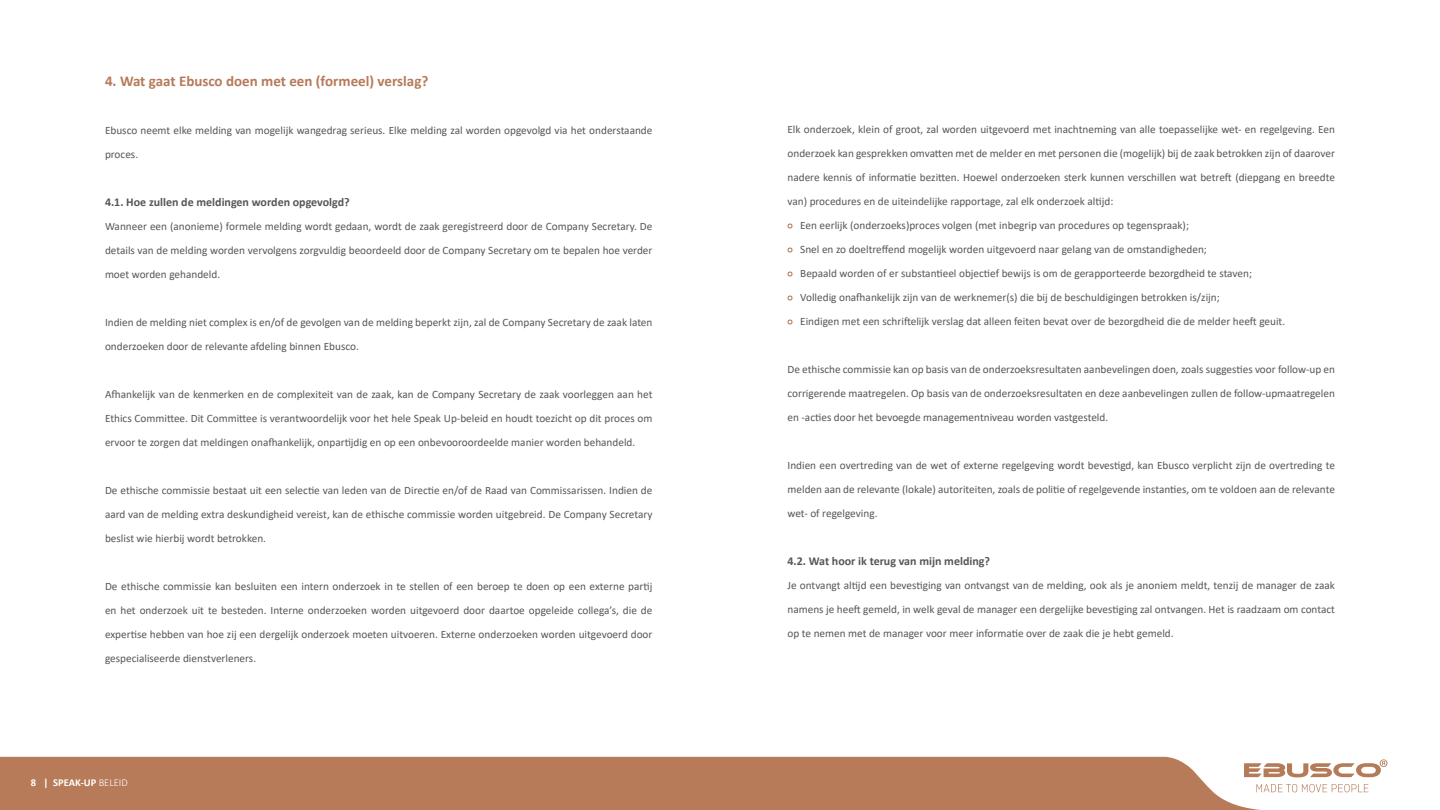
<style>
.page{position:relative;width:1440px;height:810px;background:#fff}
.page>*{position:absolute;margin:0;border:0;box-sizing:border-box;transform-origin:0 0}
.t1{font:700 15px "Calibri";color:#b67a59}
.t2{font:700 12px "Calibri";color:#545759}
.t3{font:11.25px/24px "Calibri";color:#545759;text-align:justify}
.t4{font:700 10.5px "Calibri";color:#fff}
.s1{font-weight:300}
</style>
<div class="page">
<div style="left:0;top:757px;width:1260px;height:53px;background:#b77b5a"></div>
<svg style="left:1244px;top:759px;width:143px;height:18px"></svg>
<svg style="left:1256px;top:784px;width:112px;height:8px"></svg>
<svg style="left:788px;top:223px;width:5px;height:6px"></svg>
<svg style="left:788px;top:247px;width:5px;height:6px"></svg>
<svg style="left:788px;top:271px;width:5px;height:6px"></svg>
<svg style="left:788px;top:295px;width:5px;height:6px"></svg>
<svg style="left:788px;top:319px;width:5px;height:6px"></svg>
<h1 class="t1" style="left:105px;top:71px;width:325px">4. Wat gaat Ebusco doen met een (formeel) verslag?</h1>
<p class="t3" style="left:105px;top:118px;width:549px">Ebusco neemt elke melding van mogelijk wangedrag serieus. Elke melding zal worden opgevolgd via het onderstaande proces.</p>
<p class="t2" style="left:105px;top:194px;width:246px">4.1. Hoe zullen de meldingen worden opgevolgd?</p>
<p class="t3" style="left:105px;top:214px;width:549px">Wanneer een (anonieme) formele melding wordt gedaan, wordt de zaak geregistreerd door de Company Secretary. De details van de melding worden vervolgens zorgvuldig beoordeeld door de Company Secretary om te bepalen hoe verder moet worden gehandeld.</p>
<p class="t3" style="left:105px;top:310px;width:549px">Indien de melding niet complex is en/of de gevolgen van de melding beperkt zijn, zal de Company Secretary de zaak laten onderzoeken door de relevante afdeling binnen Ebusco.</p>
<p class="t3" style="left:105px;top:382px;width:549px">Afhankelijk van de kenmerken en de complexiteit van de zaak, kan de Company Secretary de zaak voorleggen aan het Ethics Committee. Dit Committee is verantwoordelijk voor het hele Speak Up-beleid en houdt toezicht op dit proces om ervoor te zorgen dat meldingen onafhankelijk, onpartijdig en op een onbevooroordeelde manier worden behandeld.</p>
<p class="t3" style="left:105px;top:478px;width:549px">De ethische commissie bestaat uit een selectie van leden van de Directie en/of de Raad van Commissarissen. Indien de aard van de melding extra deskundigheid vereist, kan de ethische commissie worden uitgebreid. De Company Secretary beslist wie hierbij wordt betrokken.</p>
<p class="t3" style="left:105px;top:574px;width:549px">De ethische commissie kan besluiten een intern onderzoek in te stellen of een beroep te doen op een externe partij en het onderzoek uit te besteden. Interne onderzoeken worden uitgevoerd door daartoe opgeleide collega’s, die de expertise hebben van hoe zij een dergelijk onderzoek moeten uitvoeren. Externe onderzoeken worden uitgevoerd door gespecialiseerde dienstverleners.</p>
<p class="t4" style="left:31px;top:775px;width:99px">8 | SPEAK-UP <span class="s1">BELEID</span></p>
<p class="t3" style="left:788px;top:117px;width:549px">Elk onderzoek, klein of groot, zal worden uitgevoerd met inachtneming van alle toepasselijke wet- en regelgeving. Een</p>
<p class="t3" style="left:788px;top:141px;width:549px">onderzoek kan gesprekken omvatten met de melder en met personen die (mogelijk) bij de zaak betrokken zijn of daarover</p>
<p class="t3" style="left:788px;top:165px;width:549px">nadere kennis of informatie bezitten. Hoewel onderzoeken sterk kunnen verschillen wat betreft (diepgang en breedte</p>
<p class="t3" style="left:788px;top:189px;width:327px">van) procedures en de uiteindelijke rapportage, zal elk onderzoek altijd:</p>
<p class="t3" style="left:800px;top:213px;width:390px">Een eerlijk (onderzoeks)proces volgen (met inbegrip van procedures op tegenspraak);</p>
<p class="t3" style="left:800px;top:237px;width:408px">Snel en zo doeltreffend mogelijk worden uitgevoerd naar gelang van de omstandigheden;</p>
<p class="t3" style="left:800px;top:261px;width:453px">Bepaald worden of er substantieel objectief bewijs is om de gerapporteerde bezorgdheid te staven;</p>
<p class="t3" style="left:800px;top:285px;width:421px">Volledig onafhankelijk zijn van de werknemer(s) die bij de beschuldigingen betrokken is/zijn;</p>
<p class="t3" style="left:800px;top:309px;width:487px">Eindigen met een schriftelijk verslag dat alleen feiten bevat over de bezorgdheid die de melder heeft geuit.</p>
<p class="t3" style="left:788px;top:357px;width:549px">De ethische commissie kan op basis van de onderzoeksresultaten aanbevelingen doen, zoals suggesties voor follow-up en corrigerende maatregelen. Op basis van de onderzoeksresultaten en deze aanbevelingen zullen de follow-upmaatregelen en -acties door het bevoegde managementniveau worden vastgesteld.</p>
<p class="t3" style="left:788px;top:453px;width:549px">Indien een overtreding van de wet of externe regelgeving wordt bevestigd, kan Ebusco verplicht zijn de overtreding te melden aan de relevante (lokale) autoriteiten, zoals de politie of regelgevende instanties, om te voldoen aan de relevante wet- of regelgeving.</p>
<p class="t2" style="left:788px;top:553px;width:204px">4.2. Wat hoor ik terug van mijn melding?</p>
<p class="t3" style="left:788px;top:573px;width:549px">Je ontvangt altijd een bevestiging van ontvangst van de melding, ook als je anoniem meldt, tenzij de manager de zaak namens je heeft gemeld, in welk geval de manager een dergelijke bevestiging zal ontvangen. Het is raadzaam om contact op te nemen met de manager voor meer informatie over de zaak die je hebt gemeld.</p>
</div>
